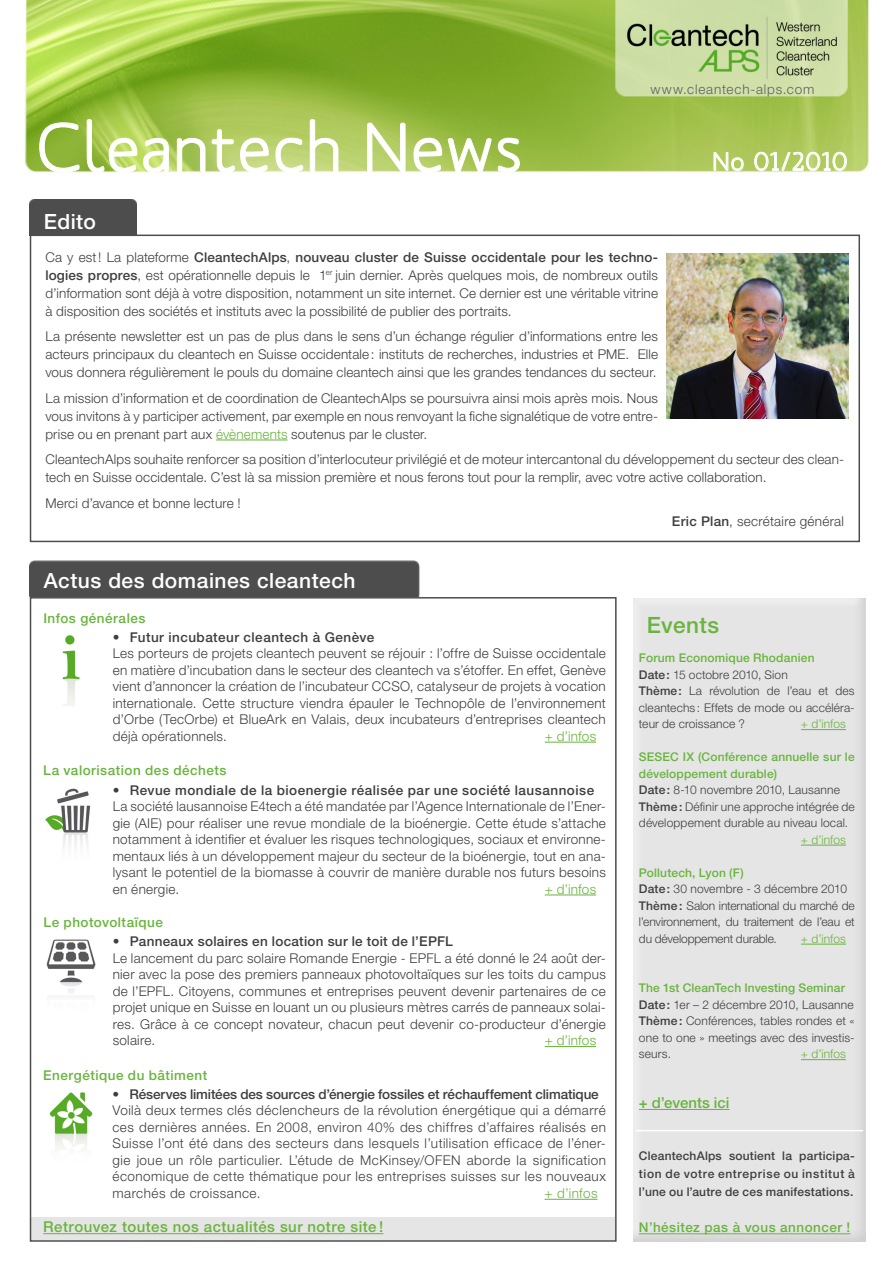
<style>
.page{position:relative;width:893px;height:1263px;background:#fff}
.page>*{position:absolute;margin:0;border:0;box-sizing:border-box;transform-origin:0 0}
.t1{font:500 69px "Mank Sans";letter-spacing:.01em;color:#fff}
.t2{font:500 25.5px "Mank Sans";letter-spacing:.015em;color:#fff}
.t3{font:500 22.5px "Helvetica Neue LT Std";letter-spacing:.02em;color:#69b43d}
.t4{font:500 21px "Helvetica Neue LT Std";letter-spacing:.025em;color:#fff}
.t5{font:500 15px "Helvetica Neue LT Std";letter-spacing:.03em;color:#69b43d}
.t6{font:500 15px "Helvetica Neue LT Std";color:#69b43d}
.t7{font:300 13.5px/16.5px "Helvetica Neue LT Std";letter-spacing:.01em;color:#3e3e3f;text-align:justify}
.portrait_puce{font:500 13.5px "Helvetica Neue LT Std";letter-spacing:.025em;color:#3e3e3f}
.t8{font:500 13.5px "Helvetica Neue LT Std";letter-spacing:.035em;color:#69b43d}
.portrait_puce-2{font:500 13.5px "Helvetica Neue LT Std";letter-spacing:-.01em;color:#3e3e3f}
.t9{font:300 13.5px "Helvetica Neue LT Std";letter-spacing:.02em;color:#69b43d}
.t10{font:300 13.5px "Helvetica Neue LT Std";letter-spacing:.06em;color:#5f5f5f}
.t11{font:300 12px/16.5px "Helvetica Neue LT Std";letter-spacing:.01em;color:#3e3e3f;text-align:justify}
.t12{font:500 12px/16.5px "Helvetica Neue LT Std";letter-spacing:.015em;color:#69b43d}
.t13{font:500 12px/18px "Helvetica Neue LT Std";letter-spacing:.02em;color:#3e3e3f;text-align:justify}
.t14{font:300 12px "Helvetica Neue LT Std";letter-spacing:.01em;color:#69b43d}
.s1{font-weight:500}
.s2{color:#69b43d}
</style>
<div class="page">
<img style="left:24px;top:0;width:845px;height:172px">
<svg style="left:39px;top:119px;width:130px;height:54px;background:#accb5f"></svg>
<svg style="left:176px;top:129px;width:93px;height:43px;background:#bbd279"></svg>
<svg style="left:275px;top:119px;width:64px;height:53px;background:#c1d57d"></svg>
<svg style="left:367px;top:122px;width:39px;height:50px;background:#bed47c"></svg>
<svg style="left:413px;top:137px;width:29px;height:35px"></svg>
<svg style="left:448px;top:138px;width:44px;height:34px"></svg>
<svg style="left:498px;top:137px;width:22px;height:35px"></svg>
<div style="left:31px;top:1217px;width:584px;height:23px;background:#e5e5e5"></div>
<div style="left:630px;top:595px;width:236px;height:648px;background:#e5e5e5"></div>
<div style="left:30px;top:560px;width:390px;height:37px;background:#4d4d4d"></div>
<div style="left:30px;top:199px;width:107px;height:36px;background:#4d4d4d"></div>
<div style="left:30px;top:235px;width:830px;height:307px;border:2px solid #4d4d4d"></div>
<svg style="left:713px;top:151px;width:31px;height:20px"></svg>
<svg style="left:754px;top:152px;width:93px;height:19px;background:#c7d98c"></svg>
<img style="left:667px;top:253px;width:181px;height:165px">
<img style="left:49px;top:1092px;width:44px;height:57px">
<img style="left:45px;top:788px;width:46px;height:58px">
<img style="left:46px;top:939px;width:50px;height:54px">
<hr style="left:216px;top:440px;width:72px;height:1px;background:#69b43d">
<hr style="left:545px;top:895px;width:51px;height:1px;background:#69b43d">
<hr style="left:636px;top:1130px;width:227px;height:1px;background:#fff">
<hr style="left:801px;top:729px;width:45px;height:1px;background:#69b43d">
<hr style="left:801px;top:845px;width:45px;height:1px;background:#69b43d">
<hr style="left:801px;top:944px;width:45px;height:1px;background:#69b43d">
<hr style="left:801px;top:1059px;width:45px;height:1px;background:#69b43d">
<hr style="left:639px;top:1109px;width:90px;height:1px;background:#69b43d">
<hr style="left:639px;top:1233px;width:211px;height:1px;background:#69b43d">
<hr style="left:545px;top:1046px;width:51px;height:1px;background:#69b43d">
<hr style="left:544px;top:1199px;width:54px;height:1px;background:#69b43d">
<hr style="left:43px;top:1233px;width:340px;height:1px;background:#69b43d">
<img style="left:62px;top:635px;width:18px;height:71px">
<hr style="left:545px;top:742px;width:51px;height:1px;background:#69b43d">
<p class="t1" style="left:36px;top:104px;width:487px">Cleantech News</p>
<p class="t4" style="left:44px;top:209px;width:53px">Edito</p>
<p class="t10" style="left:651px;top:81px;width:165px">www.cleantech-alps.com</p>
<p class="t2" style="left:713px;top:145px;width:136px">No 01/2010</p>
<p class="t7" style="left:45px;top:247px;width:614px;line-height:18px">Ca y est! La plateforme <span class="s1">CleantechAlps</span>, <span class="s1">nouveau cluster de Suisse occidentale pour les techno&shy;logies propres</span>, est opérationnelle depuis le 1<sup>er</sup> juin dernier. Après quelques mois, de nombreux outils d’information sont déjà à votre disposition, notamment un site internet. Ce dernier est une véritable vitrine à disposition des sociétés et instituts avec la possibilité de publier des portraits.</p>
<p class="t7" style="left:45px;top:327px;width:614px;line-height:18px">La présente newsletter est un pas de plus dans le sens d’un échange régulier d’informations entre les acteurs principaux du cleantech en Suisse occidentale : instituts de recherches, industries et PME. Elle vous donnera régulièrement le pouls du domaine cleantech ainsi que les grandes tendances du secteur.</p>
<p class="t7" style="left:45px;top:388px;width:614px;line-height:18px">La mission d’information et de coordination de CleantechAlps se poursuivra ainsi mois après mois. Nous vous invitons à y participer activement, par exemple en nous renvoyant la fiche signalétique de votre entre&shy;prise ou en prenant part aux <span class="s2">évènements</span> soutenus par le cluster.</p>
<p class="t7" style="left:45px;top:450px;width:800px;line-height:18px">CleantechAlps souhaite renforcer sa position d’interlocuteur privilégié et de moteur intercantonal du développement du secteur des clean&shy;tech en Suisse occidentale. C’est là sa mission première et nous ferons tout pour la remplir, avec votre active collaboration.</p>
<p class="t7" style="left:45px;top:494px;width:197px">Merci d’avance et bonne lecture !</p>
<p class="t7" style="left:672px;top:512px;width:174px"><span class="s1">Eric Plan</span>, secrétaire général</p>
<p class="t4" style="left:44px;top:568px;width:313px">Actus des domaines cleantech</p>
<p class="t8" style="left:43px;top:610px;width:104px">Infos générales</p>
<p class="portrait_puce" style="left:113px;top:629px;width:263px">• Futur incubateur cleantech à Genève</p>
<p class="t7" style="left:113px;top:645px;width:495px">Les porteurs de projets cleantech peuvent se réjouir : l’offre de Suisse occidentale en matière d’incubation dans le secteur des cleantech va s’étoffer. En effet, Genève vient d’annoncer la création de l’incubateur CCSO, catalyseur de projets à vocation internationale. Cette structure viendra épauler le Technopôle de l’environnement d’Orbe (TecOrbe) et BlueArk en Valais, deux incubateurs d’entreprises cleantech déjà opérationnels.</p>
<p class="t9" style="left:545px;top:728px;width:53px">+ d’infos</p>
<p class="t8" style="left:43px;top:762px;width:185px">La valorisation des déchets</p>
<p class="portrait_puce" style="left:113px;top:782px;width:483px">• Revue mondiale de la bioenergie réalisée par une société lausannoise</p>
<p class="t7" style="left:113px;top:798px;width:495px">La société lausannoise E4tech a été mandatée par l’Agence Internationale de l’Ener&shy;gie (AIE) pour réaliser une revue mondiale de la bioénergie. Cette étude s’attache notamment à identifier et évaluer les risques technologiques, sociaux et environne&shy;mentaux liés à un développement majeur du secteur de la bioénergie, tout en ana&shy;lysant le potentiel de la biomasse à couvrir de manière durable nos futurs besoins en énergie.</p>
<p class="t9" style="left:545px;top:880px;width:53px">+ d’infos</p>
<p class="t8" style="left:43px;top:915px;width:121px">Le photovoltaïque</p>
<p class="portrait_puce" style="left:113px;top:933px;width:342px">• Panneaux solaires en location sur le toit de l’EPFL</p>
<p class="t7" style="left:113px;top:949px;width:495px">Le lancement du parc solaire Romande Energie - EPFL a été donné le 24 août der&shy;nier avec la pose des premiers panneaux photovoltaïques sur les toits du campus de l’EPFL. Citoyens, communes et entreprises peuvent devenir partenaires de ce projet unique en Suisse en louant un ou plusieurs mètres carrés de panneaux solai&shy;res. Grâce à ce concept novateur, chacun peut devenir co-producteur d’énergie solaire.</p>
<p class="t9" style="left:545px;top:1032px;width:53px">+ d’infos</p>
<p class="t8" style="left:43px;top:1067px;width:165px">Energétique du bâtiment</p>
<p class="portrait_puce-2" style="left:112px;top:1086px;width:488px">• Réserves limitées des sources d’énergie fossiles et réchauffement climatique</p>
<p class="t7" style="left:112px;top:1102px;width:495px">Voilà deux termes clés déclencheurs de la révolution énergétique qui a démarré ces dernières années. En 2008, environ 40% des chiffres d’affaires réalisés en Suisse l’ont été dans des secteurs dans lesquels l’utilisation efficace de l’éner&shy;gie joue un rôle particulier. L’étude de McKinsey/OFEN aborde la signification économique de cette thématique pour les entreprises suisses sur les nouveaux marchés de croissance.</p>
<p class="t9" style="left:544px;top:1185px;width:55px">+ d’infos</p>
<p class="t5" style="left:43px;top:1218px;width:342px">Retrouvez toutes nos actualités sur notre site !</p>
<p class="t3" style="left:647px;top:612px;width:74px">Events</p>
<p class="t12" style="left:639px;top:650px;width:177px">Forum Economique Rhodanien</p>
<p class="t11" style="left:639px;top:666px;width:150px"><span class="s1">Date:</span> 15 octobre 2010, Sion</p>
<p class="t11" style="left:639px;top:683px;width:217px"><span class="s1">Thème:</span> La révolution de l’eau et des cleantechs: Effets de mode ou accéléra&shy;teur de croissance ?</p>
<p class="t14" style="left:801px;top:717px;width:47px">+ d’infos</p>
<p class="t12" style="left:639px;top:749px;width:217px">SESEC IX (Conférence annuelle sur le développement durable)</p>
<p class="t11" style="left:639px;top:782px;width:203px"><span class="s1">Date:</span> 8-10 novembre 2010, Lausanne</p>
<p class="t11" style="left:639px;top:798px;width:217px"><span class="s1">Thème:</span> Définir une approche intégrée de développement durable au niveau local.</p>
<p class="t14" style="left:801px;top:832px;width:47px">+ d’infos</p>
<p class="t12" style="left:639px;top:864px;width:106px">Pollutech, Lyon (F)</p>
<p class="t11" style="left:639px;top:881px;width:210px"><span class="s1">Date:</span> 30 novembre - 3 décembre 2010</p>
<p class="t11" style="left:639px;top:897px;width:217px"><span class="s1">Thème:</span> Salon international du marché de l’environnement, du traitement de l’eau et du développement durable.</p>
<p class="t14" style="left:801px;top:931px;width:47px">+ d’infos</p>
<p class="t12" style="left:639px;top:980px;width:208px">The 1st CleanTech Investing Seminar</p>
<p class="t11" style="left:639px;top:996px;width:216px"><span class="s1">Date:</span> 1er – 2 décembre 2010, Lausanne</p>
<p class="t11" style="left:639px;top:1013px;width:217px"><span class="s1">Thème:</span> Conférences, tables rondes et « one to one » meetings avec des investis&shy;seurs.</p>
<p class="t14" style="left:801px;top:1047px;width:47px">+ d’infos</p>
<p class="t6" style="left:639px;top:1094px;width:92px">+ d’events ici</p>
<p class="t13" style="left:639px;top:1147px;width:217px">CleantechAlps soutient la participa&shy;tion de votre entreprise ou institut à l’une ou l’autre de ces manifestations.</p>
<p class="t8" style="left:639px;top:1219px;width:213px">N’hésitez pas à vous annoncer !</p>
</div>
